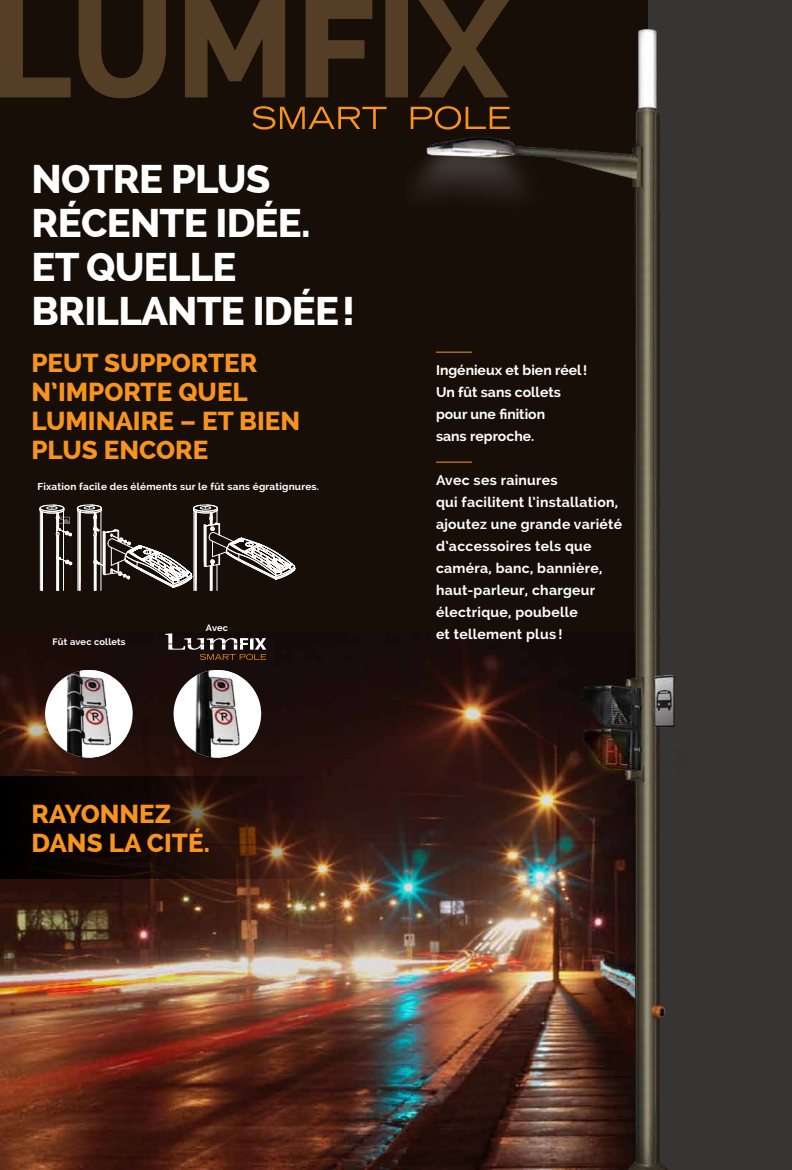
<style>
.page{position:relative;width:792px;height:1170px;background:#fff}
.page>*{position:absolute;margin:0;border:0;box-sizing:border-box;transform-origin:0 0}
.t1{font:800 40px/44px "Raleway";letter-spacing:-.02em;color:#fff}
.t2{font:800 26px/29px "Raleway";color:#f7941e}
.t3{font:700 14px/22px "Raleway";letter-spacing:.02em;color:#fff}
.t4{font:700 14px/22px "Raleway";color:#fff}
.t5{font:700 10px "Raleway";letter-spacing:.02em;color:#fff}
.t6{font:700 9.3px "Raleway";letter-spacing:.02em;color:#fff}
</style>
<div class="page">
<div style="left:648px;top:0;width:144px;height:1170px;background:#373434"></div>
<img style="left:0;top:0;width:648px;height:1170px">
<img style="left:407px;top:15px;width:268px;height:1155px">
<hr style="left:436px;top:352px;width:36px;height:1px;background:#f7941e">
<hr style="left:436px;top:462px;width:36px;height:1px;background:#f7941e">
<svg style="left:165px;top:633px;width:101px;height:27px;background:#463a35"></svg>
<svg style="left:39px;top:505px;width:257px;height:91px;background:#463f3a"></svg>
<div style="left:45px;top:670px;width:88px;height:88px;background:#fff;border-radius:50%"></div>
<img style="left:67px;top:670px;width:44px;height:88px">
<div style="left:174px;top:670px;width:87px;height:88px;background:#fff;border-radius:50%"></div>
<img style="left:195px;top:670px;width:44px;height:88px">
<svg style="left:0;top:777px;width:324px;height:101px;background:#1f0e08"></svg>
<svg style="left:252px;top:106px;width:135px;height:24px;background:#52310d"></svg>
<svg style="left:411px;top:106px;width:99px;height:24px;background:#50300c"></svg>
<svg style="left:0;top:0;width:522px;height:98px;background:#342515"></svg>
<h1 class="t1" style="left:32px;top:158px;width:325px">NOTRE PLUS<br>RÉCENTE IDÉE.<br>ET QUELLE<br>BRILLANTE IDÉE!</h1>
<h2 class="t2" style="left:32px;top:348px;width:270px">PEUT SUPPORTER<br>N’IMPORTE QUEL<br>LUMINAIRE – ET BIEN<br>PLUS ENCORE</h2>
<p class="t4" style="left:436px;top:359px;width:153px">Ingénieux et bien réel!<br>Un fût sans collets pour une finition<br>sans reproche.</p>
<p class="t3" style="left:436px;top:469px;width:188px">Avec ses rainures<br>qui facilitent l’installation, ajoutez une grande variété d’accessoires tels que caméra, banc, bannière, haut-parleur, chargeur électrique, poubelle<br>et tellement plus !</p>
<p class="t5" style="left:37px;top:481px;width:283px">Fixation facile des éléments sur le fût sans égratignures.</p>
<p class="t6" style="left:206px;top:622px;width:24px">Avec</p>
<p class="t6" style="left:53px;top:636px;width:75px">Fût avec collets</p>
<h2 class="t2" style="left:32px;top:799px;width:180px">RAYONNEZ<br>DANS LA CITÉ.</h2>
</div>
